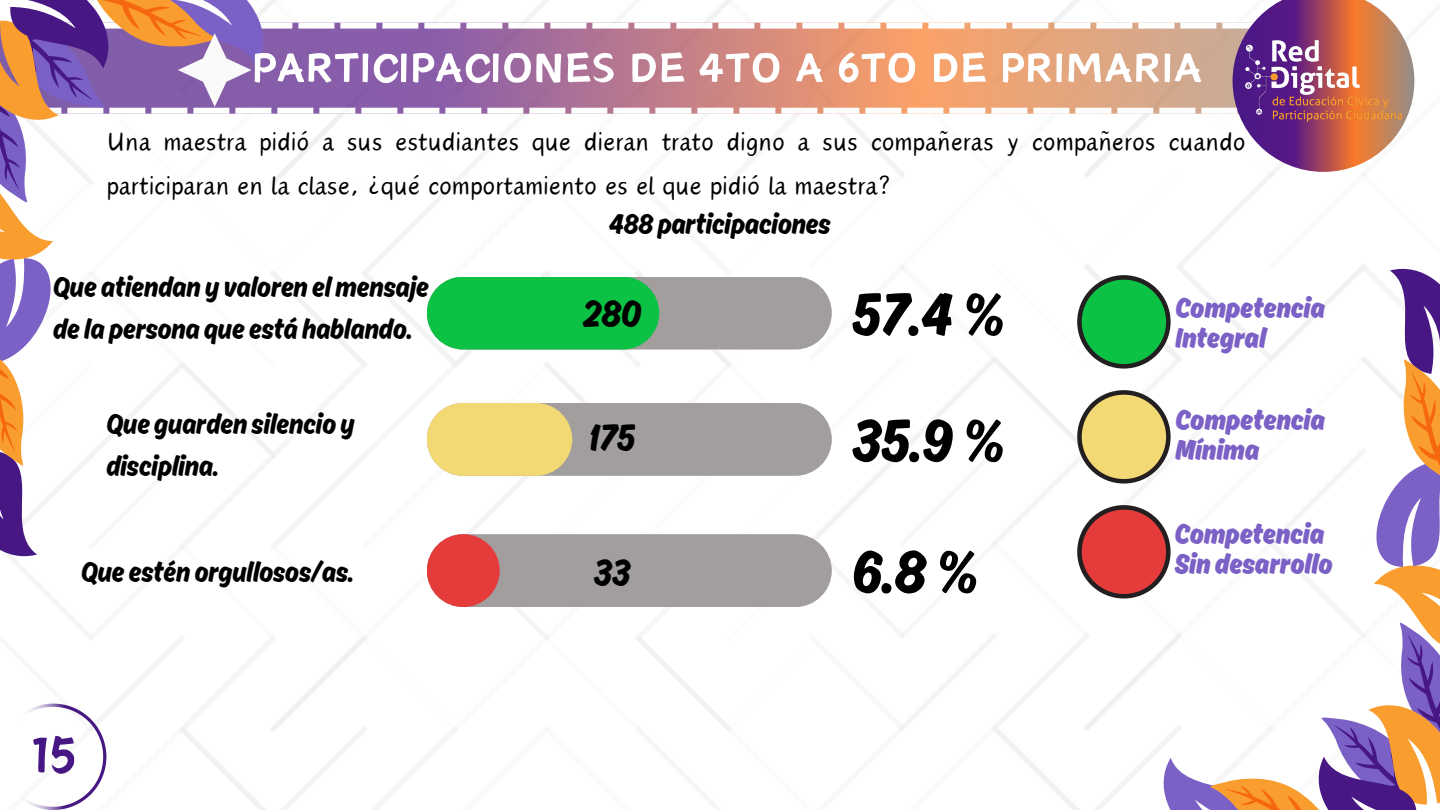
<style>
.page{position:relative;width:1440px;height:810px;background:#fff}
.page>*{position:absolute;margin:0;border:0;box-sizing:border-box;transform-origin:0 0}
.t1{font:65px "Canva Sword Like Dream";color:#471884}
.t2{font:64px "Ahkio";color:#000}
.t3{font:52px "Canva Sword Like Dream";color:#fff}
.t4{font:40px "Ahkio";color:#000}
.t5{font:32px/44.2px "Canva Wander World";color:#000}
.t6{font:30px/42px "Ahkio";color:#000}
.t7{font:700 30px/30px "Ahkio";color:#7b61c6}
</style>
<div class="page">
<img style="left:88px;top:0;width:1327px;height:810px">
<svg style="left:303px;top:23px;width:930px;height:91px;background:#ca9496"></svg>
<svg style="left:1233px;top:0;width:181px;height:172px"></svg>
<img style="left:1246px;top:40px;width:156px;height:82px">
<svg style="left:0;top:0;width:303px;height:572px"></svg>
<svg style="left:28px;top:703px;width:78px;height:107px"></svg>
<div style="left:427px;top:277px;width:405px;height:73px;background:#a29e9e;border-radius:36px"></div>
<div style="left:427px;top:277px;width:232px;height:73px;background:#0cc244;border-radius:36px"></div>
<div style="left:427px;top:403px;width:405px;height:73px;background:#a29e9e;border-radius:36px"></div>
<div style="left:427px;top:403px;width:145px;height:73px;background:#f3d973;border-radius:36px"></div>
<div style="left:427px;top:534px;width:405px;height:73px;background:#a29e9e;border-radius:36px"></div>
<div style="left:427px;top:534px;width:73px;height:73px;background:#e63b3b;border-radius:50%"></div>
<svg style="left:1073px;top:253px;width:367px;height:557px"></svg>
<p class="t3" style="left:252px;top:43px;width:952px">PARTICIPACIONES DE 4TO A 6TO DE PRIMARIA</p>
<p class="t5" style="left:106px;top:119px;width:1141px">Una maestra pidió a sus estudiantes que dieran trato digno a sus compañeras y compañeros cuando participaran en la clase, ¿qué comportamiento es el que pidió la maestra?</p>
<p class="t6" style="left:53px;top:265px;width:377px">Que atiendan y valoren el mensaje de la persona que está hablando.</p>
<p class="t6" style="left:106px;top:402px;width:250px">Que guarden silencio y disciplina.</p>
<p class="t6" style="left:81px;top:551px;width:275px">Que estén orgullosos/as.</p>
<p class="t1" style="left:30px;top:724px;width:48px">15</p>
<p class="t6" style="left:609px;top:202px;width:223px">488 participaciones</p>
<p class="t4" style="left:583px;top:290px;width:60px">280</p>
<p class="t2" style="left:852px;top:276px;width:154px">57.4%</p>
<p class="t4" style="left:589px;top:413px;width:48px">175</p>
<p class="t2" style="left:852px;top:402px;width:154px">35.9%</p>
<p class="t4" style="left:594px;top:549px;width:38px">33</p>
<p class="t2" style="left:852px;top:533px;width:128px">6.8%</p>
<p class="t7" style="left:1175px;top:292px;width:151px">Competencia<br>Integral</p>
<p class="t7" style="left:1175px;top:404px;width:151px">Competencia<br>Mínima</p>
<p class="t7" style="left:1175px;top:518px;width:159px">Competencia<br>Sin desarrollo</p>
</div>
